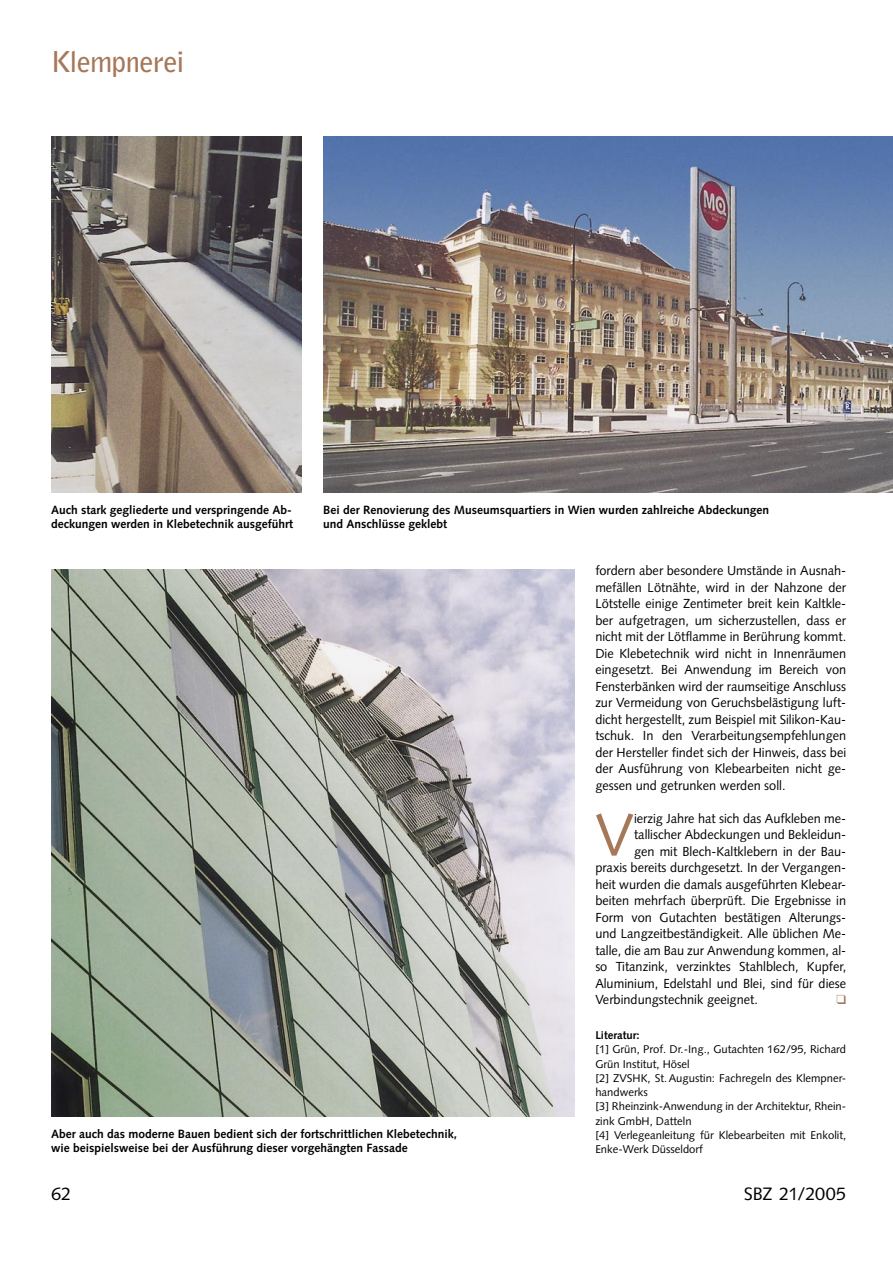
<style>
.page{position:relative;width:893px;height:1263px;background:#fff}
.page>*{position:absolute;margin:0;border:0;box-sizing:border-box;transform-origin:0 0}
.SBZ_05-Grundtext{font:59.85px "Syntax LT Std";color:#a67858}
.t1{font:700 28.5px "Bell Gothic Std";letter-spacing:-.02em;color:#a67858}
.t2{font:18px "Syntax LT Std";color:#000}
.SBZ_05-Grundtext-2{font:13.2px/16.5px "Syntax LT Std";color:#000;text-align:justify}
.SBZ_12-Bildunterschrift{font:700 12px/13.5px "Syntax LT Std";color:#000}
.SBZ_09-Autor_Literatur{font:11.25px/14.2px "Syntax LT Std";color:#000}
.SBZ_09-Autor_Literatur-2{font:700 11.25px "Syntax LT Std";color:#000}
</style>
<div class="page">
<img style="left:51px;top:136px;width:251px;height:357px">
<img style="left:323px;top:136px;width:570px;height:357px">
<img style="left:51px;top:570px;width:523px;height:546px">
<h2 class="t1" style="left:51px;top:45px;width:135px">Klempnerei</h2>
<p class="SBZ_12-Bildunterschrift" style="left:51px;top:503px;width:244px">Auch stark gegliederte und verspringende Ab&shy;deckungen werden in Klebetechnik ausgeführt</p>
<p class="SBZ_12-Bildunterschrift" style="left:323px;top:503px;width:447px">Bei der Renovierung des Museumsquartiers in Wien wurden zahlreiche Abdeckungen und Anschlüsse geklebt</p>
<p class="SBZ_12-Bildunterschrift" style="left:51px;top:1127px;width:408px">Aber auch das moderne Bauen bedient sich der fortschrittlichen Klebetechnik, wie beispielsweise bei der Ausführung dieser vorgehängten Fassade</p>
<p class="SBZ_05-Grundtext-2" style="left:595px;top:562px;width:252px">fordern aber besondere Umstände in Ausnah&shy;mefällen Lötnähte, wird in der Nahzone der Lötstelle einige Zentimeter breit kein Kaltkle&shy;ber aufgetragen, um sicherzustellen, dass er nicht mit der Lötflamme in Berührung kommt.<br>Die Klebetechnik wird nicht in Innenräumen eingesetzt. Bei Anwendung im Bereich von Fensterbänken wird der raumseitige Anschluss zur Vermeidung von Geruchsbelästigung luft&shy;dicht hergestellt, zum Beispiel mit Silikon-Kau&shy;tschuk. In den Verarbeitungsempfehlungen der Hersteller findet sich der Hinweis, dass bei der Ausführung von Klebearbeiten nicht ge&shy;gessen und getrunken werden soll.</p>
<p class="SBZ_05-Grundtext" style="left:595px;top:799px;width:40px">V</p>
<p class="SBZ_05-Grundtext-2" style="left:634px;top:810px;width:214px">ierzig Jahre hat sich das Aufkleben me-</p>
<p class="SBZ_05-Grundtext-2" style="left:634px;top:826px;width:214px">tallischer Abdeckungen und Bekleidun-</p>
<p class="SBZ_05-Grundtext-2" style="left:634px;top:843px;width:214px">gen mit Blech-Kaltklebern in der Bau-</p>
<p class="SBZ_05-Grundtext-2" style="left:595px;top:859px;width:252px">praxis bereits durchgesetzt. In der Vergangen-</p>
<p class="SBZ_05-Grundtext-2" style="left:595px;top:876px;width:252px">heit wurden die damals ausgeführten Klebear-</p>
<p class="SBZ_05-Grundtext-2" style="left:595px;top:892px;width:252px">beiten mehrfach überprüft. Die Ergebnisse in</p>
<p class="SBZ_05-Grundtext-2" style="left:595px;top:909px;width:252px">Form von Gutachten bestätigen Alterungs-</p>
<p class="SBZ_05-Grundtext-2" style="left:595px;top:925px;width:252px">und Langzeitbeständigkeit. Alle üblichen Me-</p>
<p class="SBZ_05-Grundtext-2" style="left:595px;top:942px;width:252px">talle, die am Bau zur Anwendung kommen, al-</p>
<p class="SBZ_05-Grundtext-2" style="left:595px;top:958px;width:252px">so Titanzink, verzinktes Stahlblech, Kupfer,</p>
<p class="SBZ_05-Grundtext-2" style="left:595px;top:975px;width:252px">Aluminium, Edelstahl und Blei, sind für diese</p>
<p class="SBZ_05-Grundtext-2" style="left:595px;top:991px;width:164px">Verbindungstechnik geeignet.</p>
<p class="SBZ_09-Autor_Literatur-2" style="left:595px;top:1029px;width:46px">Literatur:</p>
<p class="SBZ_09-Autor_Literatur" style="left:595px;top:1042px;width:252px">[1] Grün, Prof. Dr.-Ing., Gutachten 162/95, Richard<br>Grün Institut, Hösel</p>
<p class="SBZ_09-Autor_Literatur" style="left:595px;top:1071px;width:252px">[2] ZVSHK, St. Augustin: Fachregeln des Klempner&shy;handwerks</p>
<p class="SBZ_09-Autor_Literatur" style="left:595px;top:1099px;width:252px">[3] Rheinzink-Anwendung in der Architektur, Rhein&shy;zink GmbH, Datteln</p>
<p class="SBZ_09-Autor_Literatur" style="left:595px;top:1128px;width:252px">[4] Verlegeanleitung für Klebearbeiten mit Enkolit,<br>Enke-Werk Düsseldorf</p>
<h3 class="t2" style="left:51px;top:1183px;width:22px">62</h3>
<h3 class="t2" style="left:744px;top:1183px;width:104px">SBZ 21/2005</h3>
</div>
